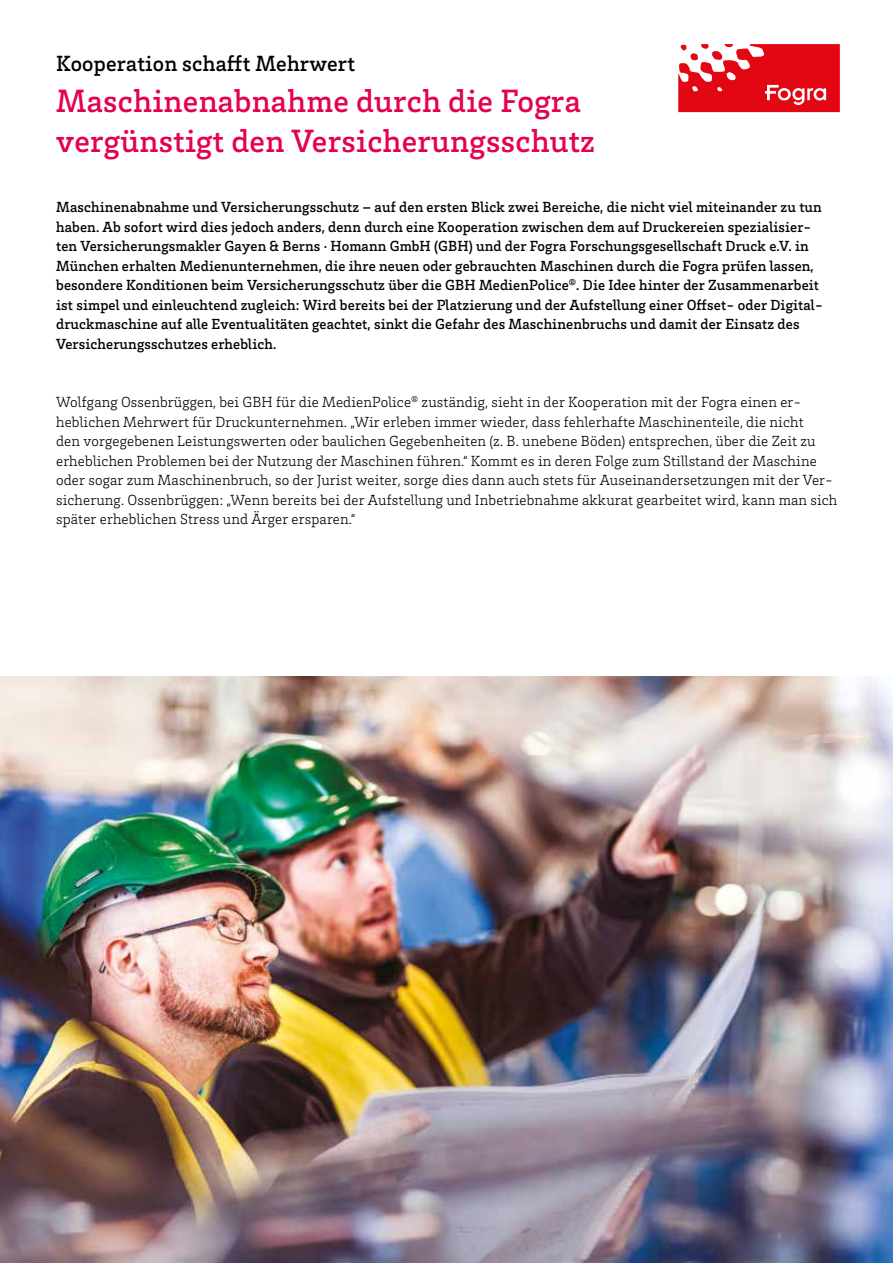
<style>
.page{position:relative;width:893px;height:1263px;background:#fff}
.page>*{position:absolute;margin:0;border:0;box-sizing:border-box;transform-origin:0 0}
.t1{font:500 33px/40.5px "Brix Slab";letter-spacing:.01em;color:#e50051}
.t2{font:500 22.5px "Brix Slab";letter-spacing:.01em;color:#000}
.t3{font:500 15px/19.5px "Brix Slab";letter-spacing:.01em;color:#000}
.t4{font:300 15px/19.5px "Brix Slab";letter-spacing:.01em;color:#000}
</style>
<div class="page">
<img style="left:0;top:676px;width:893px;height:587px">
<svg style="left:678px;top:44px;width:162px;height:68px"></svg>
<h2 class="t2" style="left:56px;top:49px;width:300px">Kooperation schafft Mehrwert</h2>
<h1 class="t1" style="left:56px;top:79px;width:541px">Maschinenabnahme durch die Fogra vergünstigt den Versicherungsschutz</h1>
<p class="t3" style="left:56px;top:197px;width:768px">Maschinenabnahme und Versicherungsschutz – auf den ersten Blick zwei Bereiche, die nicht viel miteinander zu tun haben. Ab sofort wird dies jedoch anders, denn durch eine Kooperation zwischen dem auf Druckereien spezialisier&shy;ten Versicherungsmakler Gayen &amp; Berns ∙ Homann GmbH (GBH) und der Fogra Forschungsgesellschaft Druck e.V. in München erhalten Medienunternehmen, die ihre neuen oder gebrauchten Maschinen durch die Fogra prüfen lassen, besondere Konditionen beim Versicherungsschutz über die GBH MedienPolice<sup>®</sup>. Die Idee hinter der Zusammenarbeit ist simpel und einleuchtend zugleich: Wird bereits bei der Platzierung und der Aufstellung einer Offset- oder Digital&shy;druckmaschine auf alle Eventualitäten geachtet, sinkt die Gefahr des Maschinenbruchs und damit der Einsatz des Versicherungsschutzes erheblich.</p>
<p class="t4" style="left:56px;top:392px;width:783px">Wolfgang Ossenbrüggen, bei GBH für die MedienPolice<sup>®</sup> zuständig, sieht in der Kooperation mit der Fogra einen er&shy;heblichen Mehrwert für Druckunternehmen. „Wir erleben immer wieder, dass fehlerhafte Maschinenteile, die nicht<br>den vorgegebenen Leistungswerten oder baulichen Gegebenheiten (z. B. unebene Böden) entsprechen, über die Zeit zu erheblichen Problemen bei der Nutzung der Maschinen führen.“ Kommt es in deren Folge zum Stillstand der Maschine oder sogar zum Maschinenbruch, so der Jurist weiter, sorge dies dann auch stets für Auseinandersetzungen mit der Ver&shy;sicherung. Ossenbrüggen: „Wenn bereits bei der Aufstellung und Inbetriebnahme akkurat gearbeitet wird, kann man sich später erheblichen Stress und Ärger ersparen.“</p>
</div>
